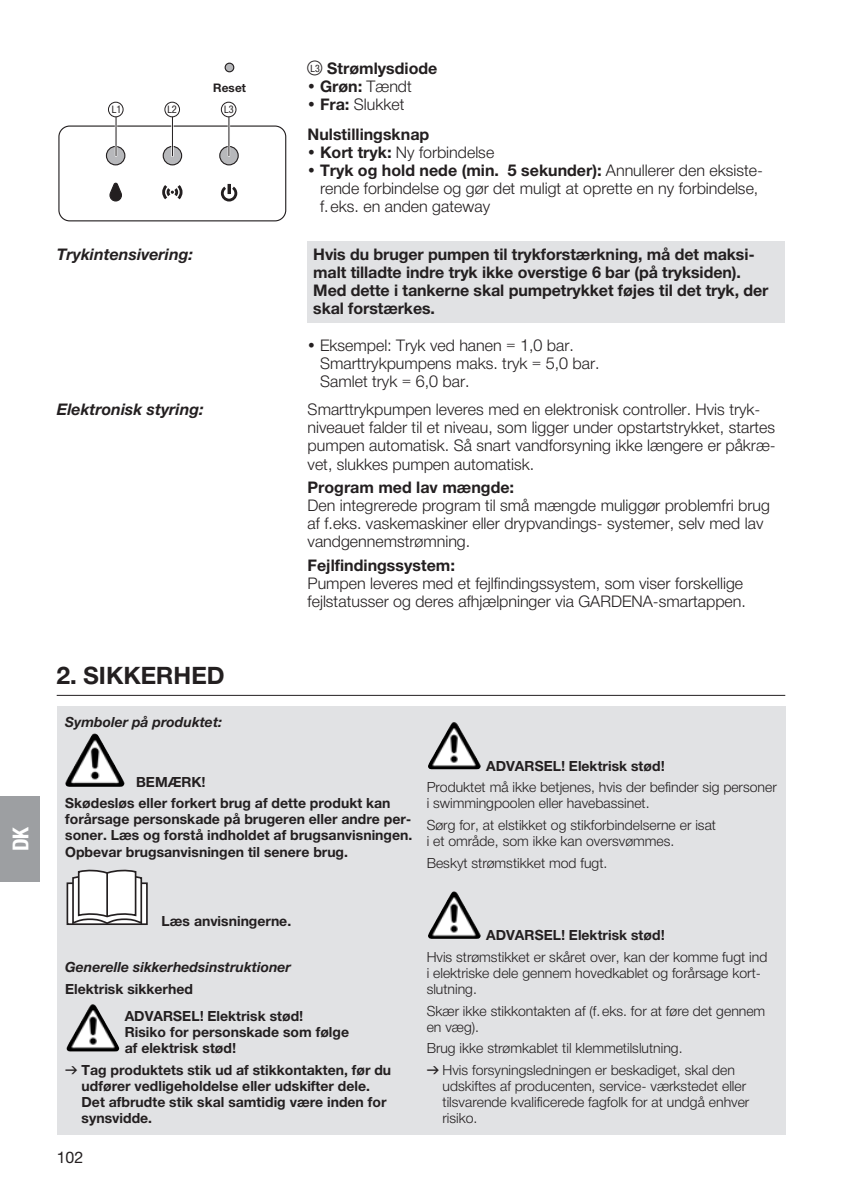
<style>
.page{position:relative;width:842px;height:1191px;background:#fff}
.page>*{position:absolute;margin:0;border:0;box-sizing:border-box;transform-origin:0 0}
.t1{font:700 24px "Gardena Sans";color:#231f20}
.t2{font:700 22px "Gardena Sans Cond";color:#fff}
.t3{font:16px/18px "Gardena Sans";color:#231f20}
.t4{font:700 16px/18px "Gardena Sans";letter-spacing:-.005em;color:#231f20}
.t5{font:italic 700 16px "Gardena Sans";color:#231f20}
.t6{font:16px "GARDENA Pro";color:#231f20}
.t7{font:14px/16px "Gardena Sans";color:#231f20}
.t8{font:700 14px/16px "Gardena Sans";color:#231f20}
.t9{font:italic 700 14px "Gardena Sans";color:#231f20}
.t10{font:700 11.8px "Gardena Sans";color:#231f20}
.t11{font:500 10.4px "Gardena Sans Cond";color:#231f20}
.s1{font-family:"Ziffernim Kreisund Quadrat BQ";font-weight:400;font-size:20px}
.s2{font-weight:700}
.s3{font-weight:400}
.s4{font-family:"Formdruck";font-weight:400}
.s5{font-family:"Formdruck"}
</style>
<div class="page">
<div style="left:308px;top:241px;width:477px;height:81px;background:#e1e2e4"></div>
<svg style="left:106px;top:146px;width:19px;height:19px"></svg>
<div style="left:106px;top:146px;width:19px;height:19px;border:1px solid #231f20;border-radius:50%"></div>
<div style="left:163px;top:146px;width:19px;height:19px;background:#b7b8bb;border-radius:50%"></div>
<div style="left:163px;top:146px;width:19px;height:19px;border:1px solid #231f20;border-radius:50%"></div>
<svg style="left:220px;top:146px;width:18px;height:19px"></svg>
<div style="left:219px;top:146px;width:20px;height:19px;border:1px solid #231f20;border-radius:50%"></div>
<div style="left:225px;top:63px;width:9px;height:9px;background:#b7b8bb;border-radius:50%"></div>
<div style="left:225px;top:63px;width:9px;height:9px;border:1px solid #231f20;border-radius:50%"></div>
<div style="left:58px;top:125px;width:228px;height:96px;border:1px solid #231f20;border-radius:11px"></div>
<svg style="left:109px;top:182px;width:13px;height:20px"></svg>
<svg style="left:162px;top:185px;width:21px;height:15px"></svg>
<svg style="left:220px;top:184px;width:18px;height:18px"></svg>
<hr style="left:115px;top:110px;width:2px;height:46px;background:#fefefe">
<hr style="left:171px;top:110px;width:3px;height:46px;background:#fefefe">
<hr style="left:228px;top:110px;width:2px;height:46px;background:#fefefe">
<hr style="left:116px;top:110px;width:1px;height:46px;background:#231f20">
<hr style="left:172px;top:110px;width:1px;height:46px;background:#231f20">
<hr style="left:228px;top:110px;width:1px;height:46px;background:#231f20">
<div style="left:221px;top:102px;width:15px;height:15px;background:#fefefe;border-radius:50%"></div>
<div style="left:221px;top:102px;width:15px;height:15px;border:1px solid #231f20;border-radius:50%"></div>
<div style="left:165px;top:102px;width:15px;height:15px;background:#fefefe;border-radius:50%"></div>
<div style="left:164px;top:102px;width:16px;height:15px;border:1px solid #231f20;border-radius:50%"></div>
<div style="left:108px;top:102px;width:15px;height:15px;background:#fefefe;border-radius:50%"></div>
<div style="left:108px;top:102px;width:16px;height:15px;border:1px solid #231f20;border-radius:50%"></div>
<hr style="left:57px;top:695px;width:728px;height:1px;background:#231f20">
<div style="left:57px;top:706px;width:728px;height:428px;background:#e1e2e4"></div>
<img style="left:68px;top:734px;width:25px;height:44px">
<div style="left:67px;top:883px;width:80px;height:41px;background:#fff"></div>
<div style="left:67px;top:882px;width:80px;height:43px;border:2px solid #231f20"></div>
<svg style="left:71px;top:869px;width:72px;height:56px"></svg>
<hr style="left:106px;top:873px;width:2px;height:43px;background:#231f20">
<img style="left:69px;top:1004px;width:23px;height:39px">
<img style="left:428px;top:722px;width:25px;height:45px">
<img style="left:428px;top:891px;width:25px;height:45px">
<div style="left:0;top:796px;width:40px;height:85px;background:#9d9fa2"></div>
<h2 class="t2" style="left:5px;top:851px;width:26px;rotate:-90deg">DK</h2>
<p class="t10" style="left:213px;top:79px;width:34px">Reset</p>
<p class="t11" style="left:112px;top:102px;width:11px">L1</p>
<p class="t11" style="left:167px;top:102px;width:11px">L2</p>
<p class="t11" style="left:224px;top:102px;width:11px">L3</p>
<p class="t4" style="left:308px;top:59px;width:131px"><span class="s1">ß</span><sup>L3</sup> Strømlysdiode</p>
<p class="t3" style="left:308px;top:77px;width:106px">• <span class="s2">Grøn:</span> Tændt</p>
<p class="t4" style="left:308px;top:89px;width:123px;line-height:29.4px"><span class="s3">•</span> Fra: <span class="s3">Slukket<br></span>Nulstillingsknap</p>
<p class="t3" style="left:308px;top:142px;width:188px">• <span class="s2">Kort tryk:</span> Ny forbindelse</p>
<p class="t3" style="left:320px;top:160px;width:442px;text-indent:-12px">• <span class="s2">Tryk og hold nede (min. 5 sekunder):</span> Annullerer den eksiste&shy;rende forbindelse og gør det muligt at oprette en ny forbindelse, f.eks. en anden gateway</p>
<p class="t5" style="left:57px;top:242px;width:138px">Trykintensivering:</p>
<p class="t4" style="left:313px;top:244px;width:457px">Hvis du bruger pumpen til trykforstærkning, må det maksi&shy;malt tilladte indre tryk ikke overstige 6 bar (på tryksiden).<br>Med dette i tankerne skal pumpetrykket føjes til det tryk, der skal forstærkes.</p>
<p class="t3" style="left:320px;top:336px;width:281px;text-indent:-12px">• Eksempel: Tryk ved hanen = 1,0 bar.<br>Smarttrykpumpens maks. tryk = 5,0 bar.<br>Samlet tryk = 6,0 bar.</p>
<p class="t5" style="left:57px;top:398px;width:148px">Elektronisk styring:</p>
<p class="t3" style="left:308px;top:400px;width:470px">Smarttrykpumpen leveres med en elektronisk controller. Hvis tryk&shy;niveauet falder til et niveau, som ligger under opstartstrykket, startes pumpen automatisk. Så snart vandforsyning ikke længere er påkræ&shy;vet, slukkes pumpen automatisk.</p>
<p class="t4" style="left:308px;top:477px;width:208px">Program med lav mængde:</p>
<p class="t3" style="left:308px;top:496px;width:464px">Den integrerede program til små mængde muliggør problemfri brug af f.eks. vaskemaskiner eller drypvandings- systemer, selv med lav vandgennemstrømning.</p>
<p class="t4" style="left:308px;top:555px;width:149px">Fejlfindingssystem:</p>
<p class="t3" style="left:308px;top:573px;width:440px">Pumpen leveres med et fejlfindingssystem, som viser forskellige fejlstatusser og deres afhjælpninger via GARDENA-smartappen.</p>
<h1 class="t1" style="left:57px;top:657px;width:169px">2. SIKKERHED</h1>
<p class="t9" style="left:65px;top:712px;width:158px">Symboler på produktet:</p>
<p class="t8" style="left:65px;top:770px;width:327px;line-height:21.6px;text-indent:71px">BEMÆRK!<br>Skødesløs eller forkert brug af dette produkt kan</p>
<p class="t8" style="left:65px;top:810px;width:349px;text-align:justify">forårsage personskade på brugeren eller andre per&shy;soner. Læs og forstå indholdet af brugsanvisningen.<br>Opbevar brugsanvisningen til senere brug.</p>
<p class="t8" style="left:486px;top:757px;width:180px">ADVARSEL! Elektrisk stød!</p>
<p class="t7" style="left:427px;top:779px;width:352px">Produktet må ikke betjenes, hvis der befinder sig personer i swimmingpoolen eller havebassinet.</p>
<p class="t7" style="left:427px;top:816px;width:291px">Sørg for, at elstikket og stikforbindelserne er isat i et område, som ikke kan oversvømmes.</p>
<p class="t7" style="left:427px;top:854px;width:182px">Beskyt strømstikket mod fugt.</p>
<p class="t8" style="left:162px;top:912px;width:131px">Læs anvisningerne.</p>
<p class="t9" style="left:65px;top:956px;width:227px">Generelle sikkerhedsinstruktioner</p>
<p class="t8" style="left:125px;top:974px;width:180px;line-height:27.4px;text-indent:-60px">Elektrisk sikkerhed<br>ADVARSEL! Elektrisk stød!</p>
<p class="t8" style="left:125px;top:1023px;width:226px">Risiko for personskade som følge af elektrisk stød!</p>
<p class="t8" style="left:82px;top:1061px;width:311px;text-indent:-16px"><span class="s4">v</span> Tag produktets stik ud af stikkontakten, før du udfører vedligeholdelse eller udskifter dele.<br>Det afbrudte stik skal samtidig være inden for synsvidde.</p>
<p class="t6" style="left:57px;top:1147px;width:28px">102</p>
<p class="t8" style="left:486px;top:926px;width:180px">ADVARSEL! Elektrisk stød!</p>
<p class="t7" style="left:427px;top:948px;width:342px">Hvis strømstikket er skåret over, kan der komme fugt ind i elektriske dele gennem hovedkablet og forårsage kort&shy;slutning.</p>
<p class="t7" style="left:427px;top:1002px;width:340px">Skær ikke stikkontakten af (f.eks. for at føre det gennem en væg).</p>
<p class="t7" style="left:427px;top:1037px;width:310px;line-height:21.6px">Brug ikke strømkablet til klemmetilslutning.<br><span class="s5">v</span> Hvis forsyningsledningen er beskadiget, skal den</p>
<p class="t7" style="left:442px;top:1077px;width:308px">udskiftes af producenten, service- værkstedet eller tilsvarende kvalificerede fagfolk for at undgå enhver risiko.</p>
</div>
